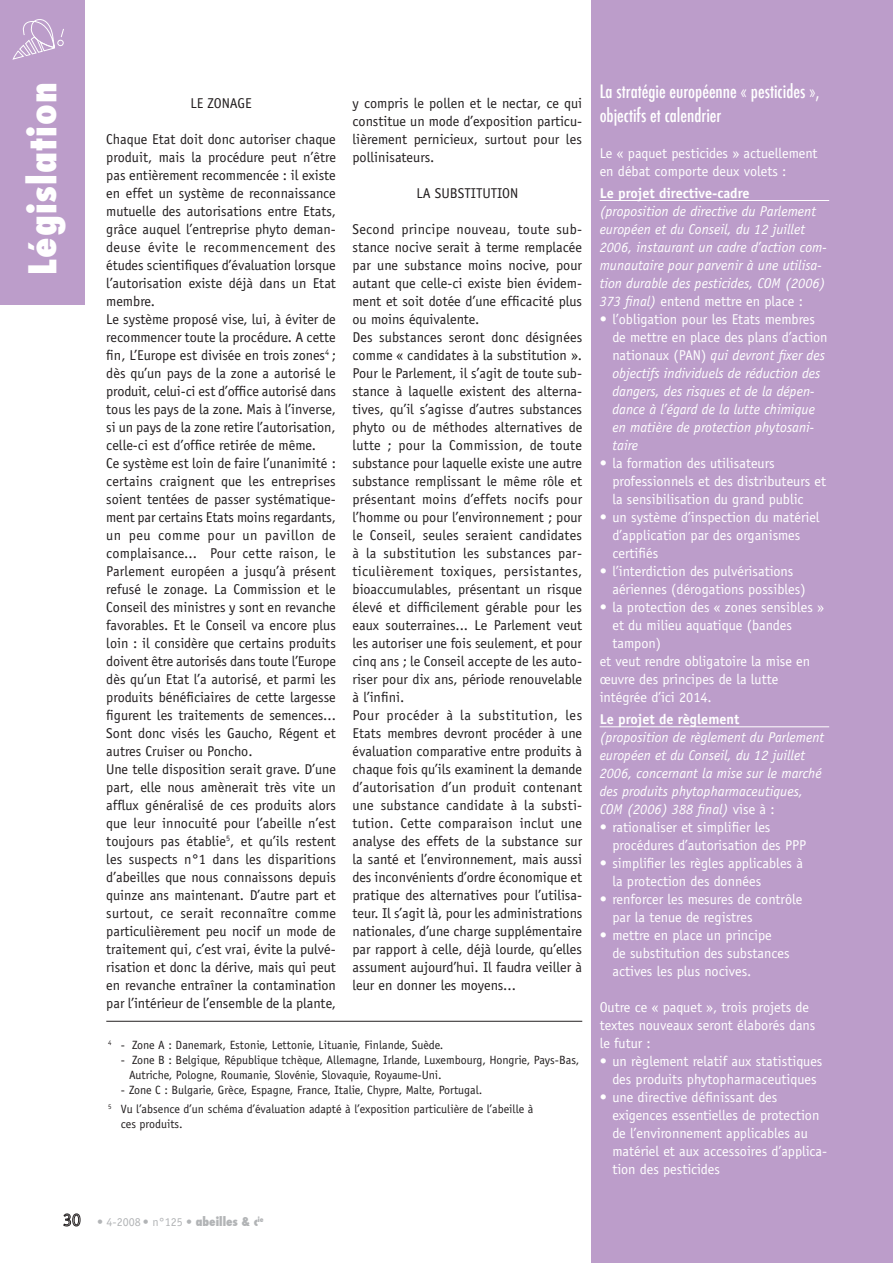
<style>
.page{position:relative;width:893px;height:1263px;background:#fff}
.page>*{position:absolute;margin:0;border:0;box-sizing:border-box;transform-origin:0 0}
.t1{font:800 condensed 37.5px "Futura";letter-spacing:.03em;color:#fff}
.t2{font:500 condensed 18px/24px "Futura";color:#fff}
.t3{font:14.25px/18px "Officina Sans";color:#231f20;text-align:justify}
.t4{font:14.25px/18px "Officina Sans";color:#fff}
.t5{font:italic 14.25px/18px "Officina Sans";color:#fff}
.t6{font:700 14.25px "Officina Sans";color:#fff}
.t7{font:12px/15px "Officina Sans";color:#231f20}
.t8{font:12px "Officina Sans";color:#b2b4b6}
.s1{font-style:normal}
.s2{font-family:"Futura";font-weight:800;font-stretch:condensed}
</style>
<div class="page">
<svg style="left:64px;top:1213px;width:16px;height:13px"></svg>
<div style="left:0;top:0;width:85px;height:305px;background:#bc9dca"></div>
<svg style="left:12px;top:19px;width:52px;height:41px"></svg>
<div style="left:591px;top:0;width:302px;height:1263px;background:#bc9dca"></div>
<hr style="left:600px;top:200px;width:229px;height:1px;background:#fff">
<hr style="left:600px;top:726px;width:229px;height:1px;background:#fff">
<hr style="left:106px;top:1021px;width:476px;height:1px;background:#231f20">
<p class="t1" style="left:17px;top:275px;width:194px;rotate:-90deg">Législation</p>
<p class="t2" style="left:600px;top:79px;width:221px">La stratégie européenne « pesticides », objectifs et calendrier</p>
<p class="t3" style="left:352px;top:94px;width:231px">y compris le pollen et le nectar, ce qui constitue un mode d’exposition particu&shy;lièrement pernicieux, surtout pour les pollinisateurs.</p>
<p class="t3" style="left:416px;top:184px;width:103px">LA SUBSTITUTION</p>
<p class="t3" style="left:352px;top:220px;width:231px">Second principe nouveau, toute sub&shy;stance nocive serait à terme remplacée par une substance moins nocive, pour autant que celle-ci existe bien évidem&shy;ment et soit dotée d’une efficacité plus ou moins équivalente.</p>
<p class="t3" style="left:352px;top:328px;width:231px">Des substances seront donc désignées comme « candidates à la substitution ».<br>Pour le Parlement, il s’agit de toute sub&shy;stance à laquelle existent des alterna&shy;tives, qu’il s’agisse d’autres substances phyto ou de méthodes alternatives de lutte ; pour la Commission, de toute substance pour laquelle existe une autre substance remplissant le même rôle et présentant moins d’effets nocifs pour l’homme ou pour l’environnement ; pour le Conseil, seules seraient candidates à la substitution les substances par&shy;ticulièrement toxiques, persistantes, bioaccumulables, présentant un risque élevé et difficilement gérable pour les eaux souterraines... Le Parlement veut les autoriser une fois seulement, et pour cinq ans ; le Conseil accepte de les auto&shy;riser pour dix ans, période renouvelable à l’infini.</p>
<p class="t3" style="left:352px;top:706px;width:231px">Pour procéder à la substitution, les Etats membres devront procéder à une évaluation comparative entre produits à chaque fois qu’ils examinent la demande d’autorisation d’un produit contenant une substance candidate à la substi&shy;tution. Cette comparaison inclut une analyse des effets de la substance sur la santé et l’environnement, mais aussi des inconvénients d’ordre économique et pratique des alternatives pour l’utilisa&shy;teur. Il s’agit là, pour les administrations nationales, d’une charge supplémentaire par rapport à celle, déjà lourde, qu’elles assument aujourd’hui. Il faudra veiller à leur en donner les moyens...</p>
<p class="t3" style="left:190px;top:94px;width:63px">LE ZONAGE</p>
<p class="t3" style="left:106px;top:130px;width:231px">Chaque Etat doit donc autoriser chaque produit, mais la procédure peut n’être pas entièrement recommencée : il existe en effet un système de reconnaissance mutuelle des autorisations entre Etats, grâce auquel l’entreprise phyto deman&shy;deuse évite le recommencement des études scientifiques d’évaluation lorsque l’autorisation existe déjà dans un Etat membre.</p>
<p class="t3" style="left:106px;top:310px;width:231px">Le système proposé vise, lui, à éviter de recommencer toute la procédure. A cette fin, L’Europe est divisée en trois zones<sup>4</sup> ; dès qu’un pays de la zone a autorisé le produit, celui-ci est d’office autorisé dans tous les pays de la zone. Mais à l’inverse, si un pays de la zone retire l’autorisation, celle-ci est d’office retirée de même.</p>
<p class="t3" style="left:106px;top:454px;width:231px">Ce système est loin de faire l’unanimité : certains craignent que les entreprises soient tentées de passer systématique&shy;ment par certains Etats moins regardants, un peu comme pour un pavillon de complaisance... Pour cette raison, le Parlement européen a jusqu’à présent refusé le zonage. La Commission et le Conseil des ministres y sont en revanche favorables. Et le Conseil va encore plus loin : il considère que certains produits doivent être autorisés dans toute l’Europe dès qu’un Etat l’a autorisé, et parmi les produits bénéficiaires de cette largesse figurent les traitements de semences...<br>Sont donc visés les Gaucho, Régent et autres Cruiser ou Poncho.</p>
<p class="t3" style="left:106px;top:760px;width:231px">Une telle disposition serait grave. D’une part, elle nous amènerait très vite un afflux généralisé de ces produits alors que leur innocuité pour l’abeille n’est toujours pas établie<sup>5</sup>, et qu’ils restent les suspects n°1 dans les disparitions d’abeilles que nous connaissons depuis quinze ans maintenant. D’autre part et surtout, ce serait reconnaître comme particulièrement peu nocif un mode de traitement qui, c’est vrai, évite la pulvé&shy;risation et donc la dérive, mais qui peut en revanche entraîner la contamination par l’intérieur de l’ensemble de la plante,</p>
<p class="t4" style="left:600px;top:144px;width:219px">Le « paquet pesticides » actuellement en débat comporte deux volets :</p>
<p class="t6" style="left:600px;top:184px;width:151px">Le projet directive-cadre</p>
<p class="t5" style="left:600px;top:202px;width:229px">(proposition de directive du Parlement européen et du Conseil, du 12 juillet 2006, instaurant un cadre d’action com&shy;munautaire pour parvenir à une utilisa&shy;tion durable des pesticides, COM (2006)<br>373 final) <span class="s1">entend mettre en place :</span></p>
<p class="t5" style="left:612px;top:310px;width:217px;text-indent:-13px"><span class="s1">• l’obligation pour les Etats membres de mettre en place des plans d’action nationaux (PAN)</span> qui devront fixer des objectifs individuels de réduction des dangers, des risques et de la dépen&shy;dance à l’égard de la lutte chimique en matière de protection phytosani&shy;taire</p>
<p class="t4" style="left:612px;top:454px;width:215px;text-indent:-13px">• la formation des utilisateurs professionnels et des distributeurs et la sensibilisation du grand public</p>
<p class="t4" style="left:612px;top:508px;width:209px;text-indent:-13px">• un système d’inspection du matériel d’application par des organismes certifiés</p>
<p class="t4" style="left:612px;top:562px;width:195px;text-indent:-13px">• l’interdiction des pulvérisations aériennes (dérogations possibles)</p>
<p class="t4" style="left:612px;top:598px;width:213px;text-indent:-13px">• la protection des « zones sensibles » et du milieu aquatique (bandes tampon)</p>
<p class="t4" style="left:600px;top:652px;width:212px">et veut rendre obligatoire la mise en œuvre des principes de la lutte intégrée d’ici 2014.</p>
<p class="t6" style="left:600px;top:710px;width:141px">Le projet de règlement</p>
<p class="t5" style="left:600px;top:728px;width:226px">(proposition de règlement du Parlement européen et du Conseil, du 12 juillet 2006, concernant la mise sur le marché des produits phytopharmaceutiques, COM (2006) 388 final) <span class="s1">vise à :</span></p>
<p class="t4" style="left:612px;top:818px;width:196px;text-indent:-13px">• rationaliser et simplifier les procédures d’autorisation des PPP</p>
<p class="t4" style="left:612px;top:854px;width:192px;text-indent:-13px">• simplifier les règles applicables à la protection des données</p>
<p class="t4" style="left:612px;top:890px;width:192px;text-indent:-13px">• renforcer les mesures de contrôle par la tenue de registres</p>
<p class="t4" style="left:612px;top:926px;width:179px;text-indent:-13px">• mettre en place un principe<br>de substitution des substances actives les plus nocives.</p>
<p class="t4" style="left:600px;top:998px;width:217px">Outre ce « paquet », trois projets de textes nouveaux seront élaborés dans le futur :</p>
<p class="t4" style="left:600px;top:1052px;width:224px;text-align:center">• un règlement relatif aux statistiques des produits phytopharmaceutiques</p>
<p class="t4" style="left:612px;top:1088px;width:216px;text-indent:-13px">• une directive définissant des exigences essentielles de protection de l’environnement applicables au matériel et aux accessoires d’applica&shy;tion des pesticides</p>
<p class="t7" style="left:108px;top:1037px;width:337px"><sup>4</sup> - Zone A : Danemark, Estonie, Lettonie, Lituanie, Finlande, Suède.</p>
<p class="t7" style="left:129px;top:1052px;width:452px;text-indent:-8px">- Zone B : Belgique, République tchèque, Allemagne, Irlande, Luxembourg, Hongrie, Pays-Bas,<br>Autriche, Pologne, Roumanie, Slovénie, Slovaquie, Royaume-Uni.</p>
<p class="t7" style="left:121px;top:1082px;width:363px">- Zone C : Bulgarie, Grèce, Espagne, France, Italie, Chypre, Malte, Portugal.</p>
<p class="t7" style="left:121px;top:1101px;width:414px;text-indent:-13px"><sup>5</sup> Vu l’absence d’un schéma d’évaluation adapté à l’exposition particulière de l’abeille à ces produits.</p>
<p class="t8" style="left:97px;top:1214px;width:168px">• 4-2008 • n°125 • <span class="s2">abeilles &amp; c</span><sup>ie</sup></p>
</div>
